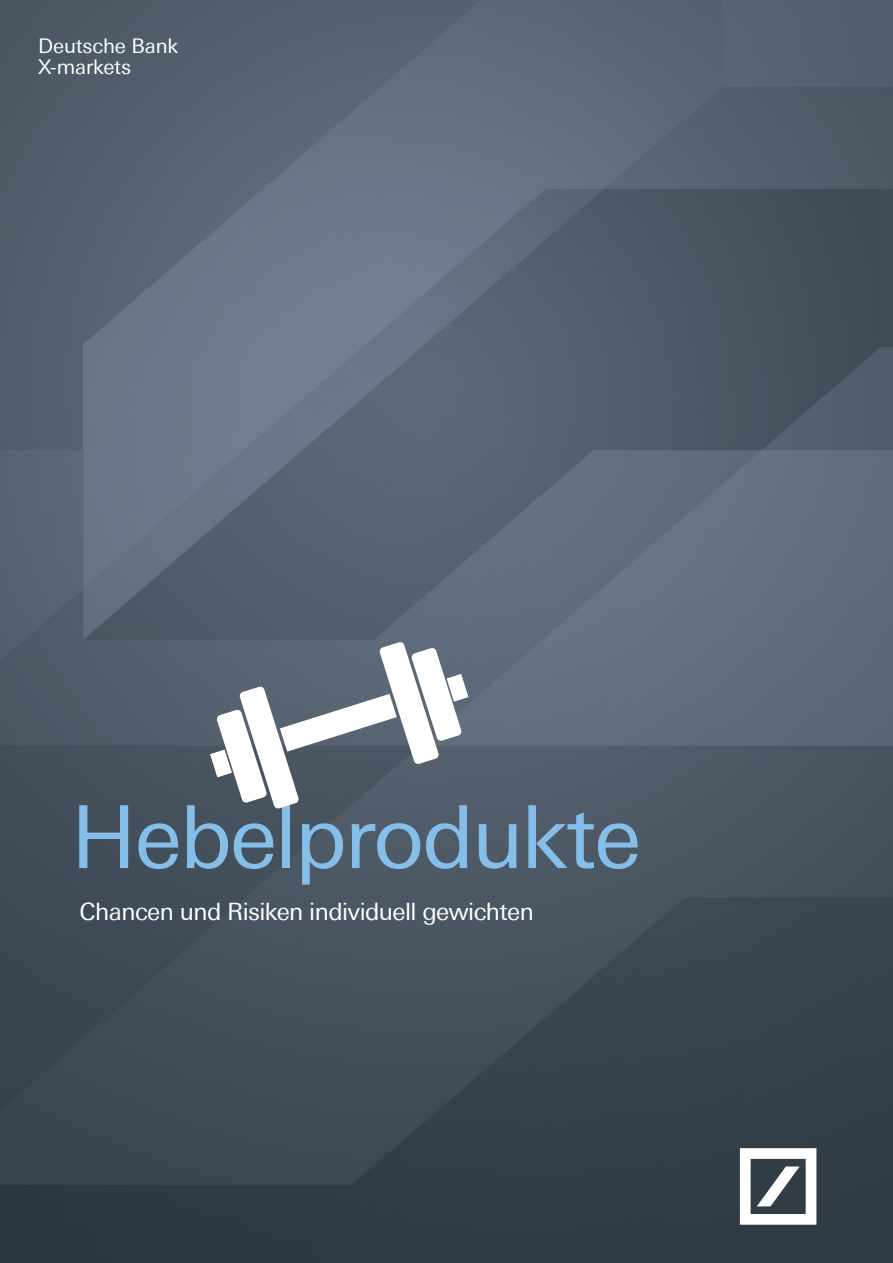
<style>
.page{position:relative;width:893px;height:1263px;background:#fff}
.page>*{position:absolute;margin:0;border:0;box-sizing:border-box;transform-origin:0 0}
.t1{font:87px "Univers Deutsche Bank";letter-spacing:-.025em;color:#84bee9}
.t2{font:24px "Univers Deutsche Bank";letter-spacing:-.025em;color:#fff}
.t3{font:20.25px/20.2px "Univers Deutsche Bank";letter-spacing:-.01em;color:#fff}
</style>
<div class="page">
<img style="left:0;top:0;width:893px;height:1263px">
<svg style="left:740px;top:1148px;width:76px;height:77px"></svg>
<svg style="left:210px;top:642px;width:258px;height:167px"></svg>
<p class="t3" style="left:38px;top:36px;width:142px">Deutsche Bank<br>X-markets</p>
<h1 class="t1" style="left:71px;top:787px;width:572px">Hebelprodukte</h1>
<p class="t2" style="left:79px;top:897px;width:456px">Chancen und Risiken individuell gewichten</p>
</div>
